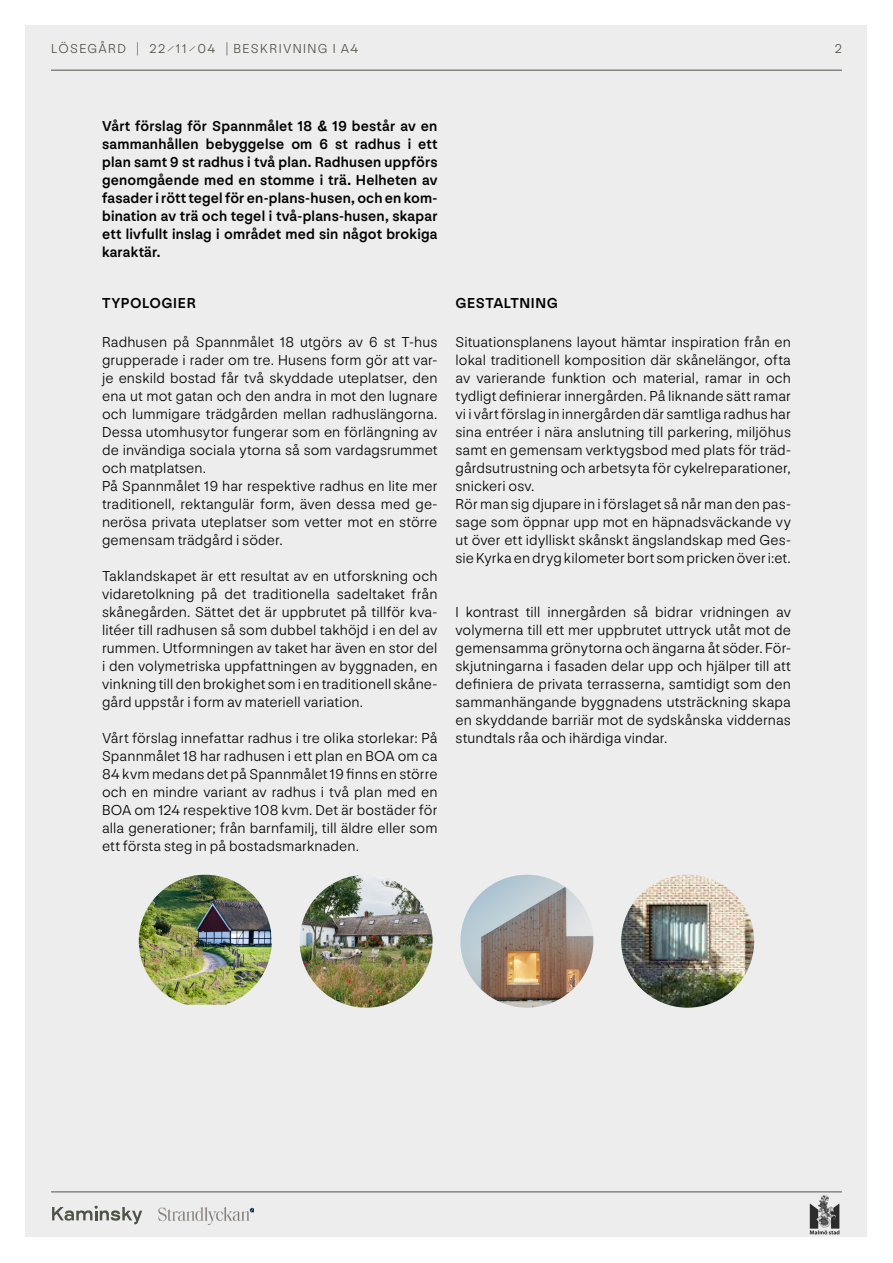
<style>
.page{position:relative;width:893px;height:1263px;background:#fff}
.page>*{position:absolute;margin:0;border:0;box-sizing:border-box;transform-origin:0 0}
.t1{font:300 15px/18px "NN Nouvelle Grotesk";letter-spacing:.005em;color:#000;text-align:justify}
.t2{font:500 15px/18px "NN Nouvelle Grotesk";letter-spacing:.015em;color:#000;text-align:justify}
.t3{font:500 15px "NN Nouvelle Grotesk";letter-spacing:.035em;color:#000}
.t4{font:500 15px "NN Nouvelle Grotesk";letter-spacing:.04em;color:#000}
.t5{font:300 13.5px "NN Nouvelle Grotesk";letter-spacing:.1em;color:#4f5448}
</style>
<div class="page">
<div style="left:26px;top:26px;width:841px;height:1211px;background:#ededed"></div>
<hr style="left:51px;top:1191px;width:791px;height:1px;background:#4f5448">
<svg style="left:52px;top:1205px;width:90px;height:19px"></svg>
<img style="left:158px;top:1208px;width:95px;height:16px">
<img style="left:809px;top:1195px;width:31px;height:39px">
<img style="left:300px;top:875px;width:133px;height:133px;border-radius:66px">
<img style="left:139px;top:875px;width:133px;height:130px">
<img style="left:621px;top:875px;width:133px;height:133px;border-radius:66px">
<img style="left:460px;top:875px;width:133px;height:133px;border-radius:66px">
<hr style="left:51px;top:70px;width:791px;height:1px;background:#4f5448">
<p class="t5" style="left:51px;top:39px;width:309px">LÖSEGÅRD | 22⁄11⁄04 | BESKRIVNING I A4</p>
<p class="t5" style="left:835px;top:39px;width:9px">2</p>
<p class="t2" style="left:102px;top:117px;width:337px">Vårt förslag för Spannmålet 18 &amp; 19 består av en sammanhållen bebyggelse om 6 st radhus i ett plan samt 9 st radhus i två plan. Radhusen uppförs genomgående med en stomme i trä. Helheten av fasader i rött tegel för en-plans-husen, och en kom&shy;bination av trä och tegel i två-plans-husen, skapar ett livfullt inslag i området med sin något brokiga karaktär.</p>
<p class="t4" style="left:102px;top:293px;width:95px">TYPOLOGIER</p>
<p class="t1" style="left:102px;top:333px;width:337px;text-align:left">Radhusen på Spannmålet 18 utgörs av 6 st T-hus grupperade i rader om tre. Husens form gör att var&shy;je enskild bostad får två skyddade uteplatser, den ena ut mot gatan och den andra in mot den lugnare och lummigare trädgården mellan radhuslängorna.<br>Dessa utomhusytor fungerar som en förlängning av de invändiga sociala ytorna så som vardagsrummet och matplatsen.<br>På Spannmålet 19 har respektive radhus en lite mer traditionell, rektangulär form, även dessa med ge&shy;nerösa privata uteplatser som vetter mot en större gemensam trädgård i söder.</p>
<p class="t1" style="left:102px;top:567px;width:337px">Taklandskapet är ett resultat av en utforskning och vidaretolkning på det traditionella sadeltaket från skånegården. Sättet det är uppbrutet på tillför kva&shy;litéer till radhusen så som dubbel takhöjd i en del av rummen. Utformningen av taket har även en stor del i den volymetriska uppfattningen av byggnaden, en vinkning till den brokighet som i en traditionell skåne&shy;gård uppstår i form av materiell variation.</p>
<p class="t1" style="left:102px;top:729px;width:337px">Vårt förslag innefattar radhus i tre olika storlekar: På Spannmålet 18 har radhusen i ett plan en BOA om ca 84 kvm medans det på Spannmålet 19 finns en större och en mindre variant av radhus i två plan med en BOA om 124 respektive 108 kvm. Det är bostäder för alla generationer; från barnfamilj, till äldre eller som ett första steg in på bostadsmarknaden.</p>
<p class="t3" style="left:455px;top:293px;width:104px">GESTALTNING</p>
<p class="t1" style="left:455px;top:333px;width:337px;text-align:left">Situationsplanens layout hämtar inspiration från en lokal traditionell komposition där skånelängor, ofta av varierande funktion och material, ramar in och tydligt definierar innergården. På liknande sätt ramar vi i vårt förslag in innergården där samtliga radhus har sina entréer i nära anslutning till parkering, miljöhus samt en gemensam verktygsbod med plats för träd&shy;gårdsutrustning och arbetsyta för cykelreparationer, snickeri osv.<br>Rör man sig djupare in i förslaget så når man den pas&shy;sage som öppnar upp mot en häpnadsväckande vy ut över ett idylliskt skånskt ängslandskap med Ges&shy;sie Kyrka en dryg kilometer bort som pricken över i:et.</p>
<p class="t1" style="left:455px;top:603px;width:337px">I kontrast till innergården så bidrar vridningen av volymerna till ett mer uppbrutet uttryck utåt mot de gemensamma grönytorna och ängarna åt söder. För&shy;skjutningarna i fasaden delar upp och hjälper till att definiera de privata terrasserna, samtidigt som den sammanhängande byggnadens utsträckning skapa en skyddande barriär mot de sydskånska viddernas stundtals råa och ihärdiga vindar.</p>
</div>
